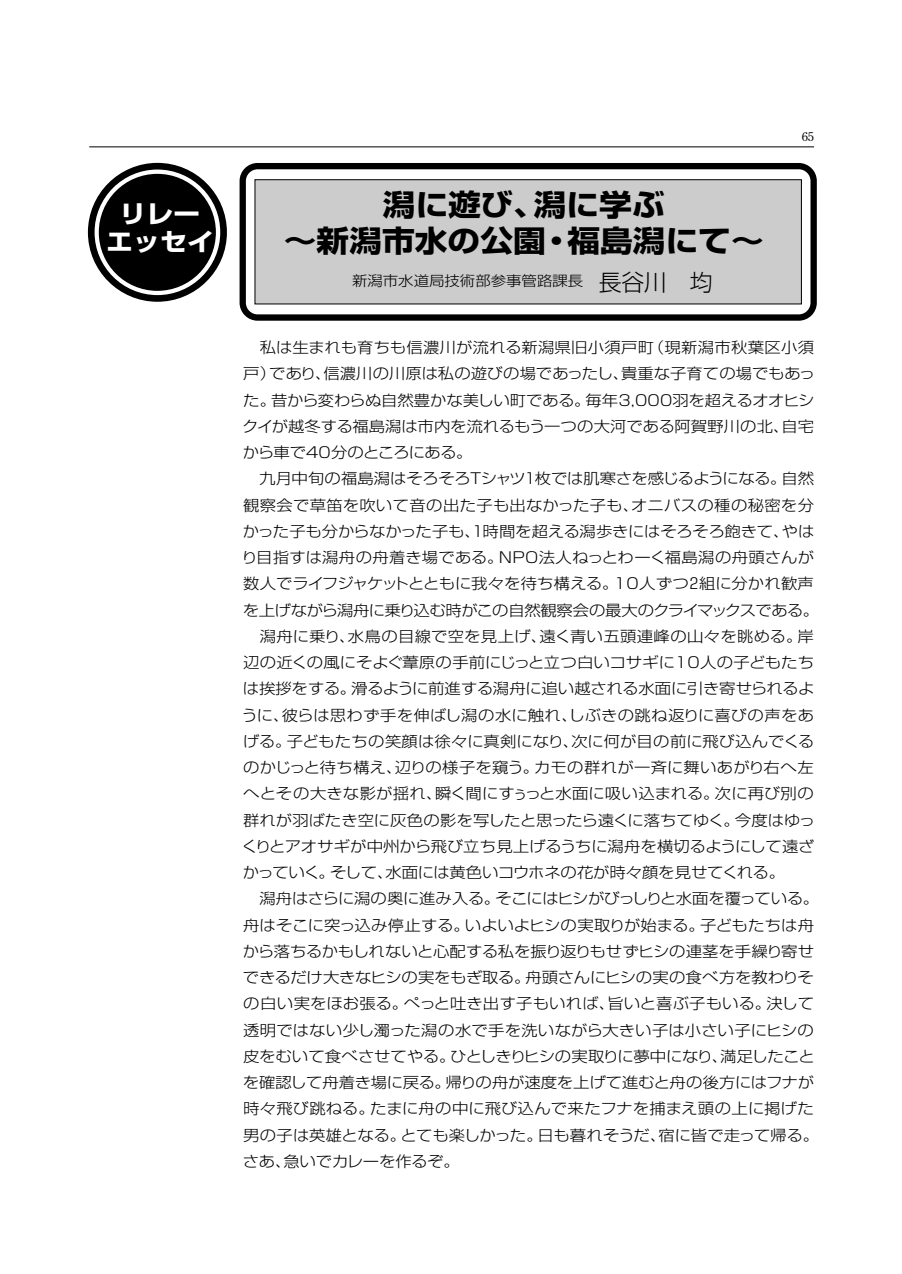
<style>
.page{position:relative;width:902px;height:1274px;background:#fff}
.page>*{position:absolute;margin:0;border:0;box-sizing:border-box;transform-origin:0 0}
.t1{font:700 29.75px/35.9px "Shin Go";color:#000;text-align:center;scale:1.1 1}
.t2{font:700 24.5px/28px "Shin Go";color:#fff;text-align:center;scale:1.1 1}
.t3{font:300 14.88px/26.2px "Shin Go";letter-spacing:-.005em;color:#000;scale:1.1 1}
.t4{font:300 14px "Shin Go";color:#000;scale:1.1 1}
.t5{font:700 12.25px "Futo Min A101";color:#000}
.s1{font-size:22.75px}
</style>
<div class="page">
<hr style="left:89px;top:146px;width:724px;height:1px;background:#000">
<div style="left:239px;top:163px;width:577px;height:158px;border:6px solid #000;border-radius:15px"></div>
<div style="left:254px;top:179px;width:547px;height:125px;background:#ccc;border:1px solid #000"></div>
<svg style="left:88px;top:163px;width:139px;height:139px"></svg>
<div style="left:99px;top:174px;width:117px;height:117px;background:#000;border-radius:50%"></div>
<p class="t2" style="left:106px;top:203px;width:99px">リレーエッセイ</p>
<p class="t1" style="left:284px;top:191px;width:438px">潟に遊び、潟に学ぶ<br>～新潟市水の公園・福島潟にて～</p>
<p class="t4" style="left:352px;top:276px;width:329px">新潟市水道局技術部参事管路課長　<span class="s1">長谷川　均</span></p>
<p class="t5" style="left:801px;top:132px;width:14px">65</p>
<p class="t3" style="left:241px;top:336px;width:526px">　私は生まれも育ちも信濃川が流れる新潟県旧小須戸町（現新潟市秋葉区小須戸）であり、信濃川の川原は私の遊びの場であったし、貴重な子育ての場でもあった。昔から変わらぬ自然豊かな美しい町である。毎年3,000羽を超えるオオヒシクイが越冬する福島潟は市内を流れるもう一つの大河である阿賀野川の北、自宅から車で40分のところにある。<br>　九月中旬の福島潟はそろそろTシャツ１枚では肌寒さを感じるようになる。自然観察会で草笛を吹いて音の出た子も出なかった子も、オニバスの種の秘密を分かった子も分からなかった子も、１時間を超える潟歩きにはそろそろ飽きて、やはり目指すは潟舟の舟着き場である。NPO法人ねっとわーく福島潟の舟頭さんが数人でライフジャケットとともに我々を待ち構える。10人ずつ２組に分かれ歓声を上げながら潟舟に乗り込む時がこの自然観察会の最大のクライマックスである。　潟舟に乗り、水鳥の目線で空を見上げ、遠く青い五頭連峰の山々を眺める。岸辺の近くの風にそよぐ葦原の手前にじっと立つ白いコサギに10人の子どもたちは挨拶をする。滑るように前進する潟舟に追い越される水面に引き寄せられるように、彼らは思わず手を伸ばし潟の水に触れ、しぶきの跳ね返りに喜びの声をあげる。子どもたちの笑顔は徐々に真剣になり、次に何が目の前に飛び込んでくるのかじっと待ち構え、辺りの様子を窺う。カモの群れが一斉に舞いあがり右へ左へとその大きな影が揺れ、瞬く間にすぅっと水面に吸い込まれる。次に再び別の群れが羽ばたき空に灰色の影を写したと思ったら遠くに落ちてゆく。今度はゆっくりとアオサギが中州から飛び立ち見上げるうちに潟舟を横切るようにして遠ざかっていく。そして、水面には黄色いコウホネの花が時々顔を見せてくれる。<br>　潟舟はさらに潟の奥に進み入る。そこにはヒシがびっしりと水面を覆っている。舟はそこに突っ込み停止する。いよいよヒシの実取りが始まる。子どもたちは舟から落ちるかもしれないと心配する私を振り返りもせずヒシの連茎を手繰り寄せできるだけ大きなヒシの実をもぎ取る。舟頭さんにヒシの実の食べ方を教わりその白い実をほお張る。ぺっと吐き出す子もいれば、旨いと喜ぶ子もいる。決して透明ではない少し濁った潟の水で手を洗いながら大きい子は小さい子にヒシの皮をむいて食べさせてやる。ひとしきりヒシの実取りに夢中になり、満足したことを確認して舟着き場に戻る。帰りの舟が速度を上げて進むと舟の後方にはフナが時々飛び跳ねる。たまに舟の中に飛び込んで来たフナを捕まえ頭の上に掲げた男の子は英雄となる。とても楽しかった。日も暮れそうだ、宿に皆で走って帰る。さあ、急いでカレーを作るぞ。</p>
</div>
